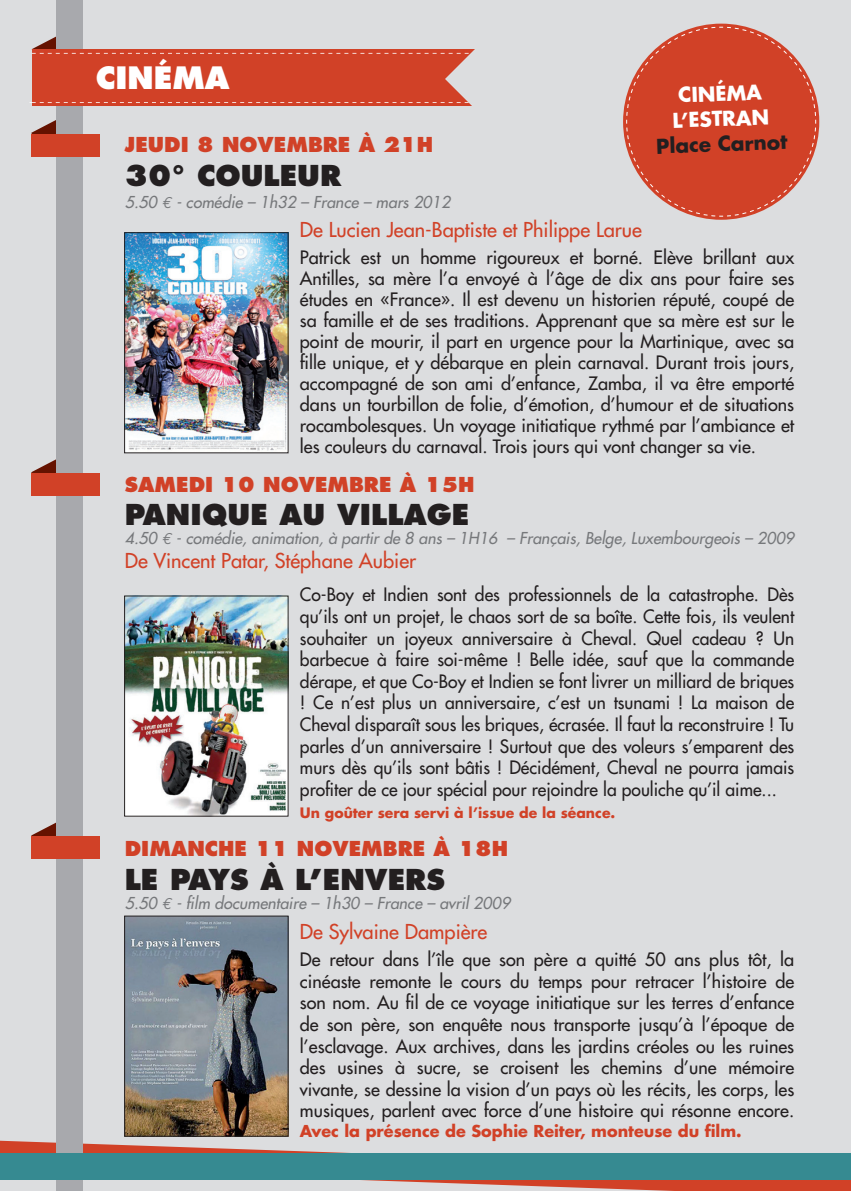
<style>
.page{position:relative;width:851px;height:1191px;background:#fff}
.page>*{position:absolute;margin:0;border:0;box-sizing:border-box;transform-origin:0 0}
.t1{font:800 30px "Futura";color:#fff}
.t2{font:800 28px "Futura";color:#231f20}
.t3{font:20px "Futura";color:#d14127}
.t4{font:800 20px "Futura";color:#d14127}
.t5{font:700 20px/25.2px "Futura";color:#fff;text-align:center}
.t6{font:700 20px "Futura";color:#231f20}
.t7{font:18px/21.6px "Futura";color:#231f20;text-align:justify}
.t8{font:italic 16px "Futura";color:#76787b}
.t9{font:700 16px "Futura";color:#d14127}
.t10{font:700 14px "Futura";color:#d14127}
.s1{font-family:"Euro Mono"}
</style>
<div class="page">
<div style="left:0;top:0;width:850px;height:1191px;background:#dcdddf"></div>
<svg style="left:31px;top:459px;width:25px;height:14px"></svg>
<svg style="left:31px;top:822px;width:25px;height:14px"></svg>
<svg style="left:0;top:1140px;width:850px;height:51px"></svg>
<img style="left:126px;top:234px;width:160px;height:217px">
<div style="left:124px;top:232px;width:164px;height:221px;border:1px solid #231f20"></div>
<img style="left:126px;top:597px;width:160px;height:217px">
<div style="left:124px;top:595px;width:164px;height:221px;border:1px solid #231f20"></div>
<img style="left:126px;top:917px;width:160px;height:217px">
<div style="left:124px;top:915px;width:164px;height:221px;border:1px solid #231f20"></div>
<div style="left:56px;top:0;width:27px;height:1191px;background:#a8a9ad"></div>
<svg style="left:30px;top:36px;width:445px;height:121px"></svg>
<div style="left:0;top:1153px;width:850px;height:26px;background:#368a91"></div>
<div style="left:31px;top:134px;width:68px;height:22px;background:#d14127"></div>
<div style="left:31px;top:473px;width:68px;height:23px;background:#d14127"></div>
<div style="left:31px;top:836px;width:68px;height:23px;background:#d14127"></div>
<svg style="left:625px;top:26px;width:191px;height:191px"></svg>
<h1 class="t1" style="left:96px;top:58px;width:106px">CINÉMA</h1>
<p class="t5" style="left:671px;top:82px;width:98px;rotate:-2deg">CINÉMA<br>L’ESTRAN</p>
<p class="t6" style="left:655px;top:132px;width:136px;rotate:-2deg">Place Carnot</p>
<p class="t4" style="left:125px;top:132px;width:310px">JEUDI 8 NOVEMBRE À 21H</p>
<h2 class="t2" style="left:125px;top:157px;width:218px">30° COULEUR</h2>
<p class="t8" style="left:125px;top:192px;width:327px">5.50 <span class="s1">€</span> - comédie – 1h32 – France – mars 2012</p>
<p class="t3" style="left:300px;top:217px;width:343px">De Lucien Jean-Baptiste et Philippe Larue</p>
<p class="t7" style="left:300px;top:247px;width:495px;line-height:21px">Patrick est un homme rigoureux et borné. Elève brillant aux Antilles, sa mère l’a envoyé à l’âge de dix ans pour faire ses études en «France». Il est devenu un historien réputé, coupé de sa famille et de ses traditions. Apprenant que sa mère est sur le point de mourir, il part en urgence pour la Martinique, avec sa fille unique, et y débarque en plein carnaval. Durant trois jours, accompagné de son ami d’enfance, Zamba, il va être emporté dans un tourbillon de folie, d’émotion, d’humour et de situations rocambolesques. Un voyage initiatique rythmé par l’ambiance et les couleurs du carnaval. Trois jours qui vont changer sa vie.</p>
<p class="t4" style="left:125px;top:471px;width:351px">SAMEDI 10 NOVEMBRE À 15H</p>
<h2 class="t2" style="left:125px;top:497px;width:346px">PANIQUE AU VILLAGE</h2>
<p class="t8" style="left:125px;top:528px;width:670px">4.50 <span class="s1">€</span> - comédie, animation, à partir de 8 ans – 1H16 – Français, Belge, Luxembourgeois – 2009</p>
<p class="t3" style="left:125px;top:548px;width:293px">De Vincent Patar, Stéphane Aubier</p>
<p class="t7" style="left:300px;top:584px;width:496px">Co-Boy et Indien sont des professionnels de la catastrophe. Dès qu’ils ont un projet, le chaos sort de sa boîte. Cette fois, ils veulent souhaiter un joyeux anniversaire à Cheval. Quel cadeau ? Un barbecue à faire soi-même ! Belle idée, sauf que la commande dérape, et que Co-Boy et Indien se font livrer un milliard de briques ! Ce n’est plus un anniversaire, c’est un tsunami ! La maison de Cheval disparaît sous les briques, écrasée. Il faut la reconstruire ! Tu parles d’un anniversaire ! Surtout que des voleurs s’emparent des murs dès qu’ils sont bâtis ! Décidément, Cheval ne pourra jamais profiter de ce jour spécial pour rejoindre la pouliche qu’il aime...</p>
<p class="t10" style="left:300px;top:803px;width:317px">Un goûter sera servi à l’issue de la séance.</p>
<p class="t4" style="left:125px;top:836px;width:385px">DIMANCHE 11 NOVEMBRE À 18H</p>
<h2 class="t2" style="left:125px;top:861px;width:321px">LE PAYS À L’ENVERS</h2>
<p class="t8" style="left:125px;top:893px;width:387px">5.50 <span class="s1">€</span> - film documentaire – 1h30 – France – avril 2009</p>
<p class="t3" style="left:300px;top:919px;width:189px">De Sylvaine Dampière</p>
<p class="t7" style="left:300px;top:948px;width:496px">De retour dans l’île que son père a quitté 50 ans plus tôt, la cinéaste remonte le cours du temps pour retracer l’histoire de son nom. Au fil de ce voyage initiatique sur les terres d’enfance de son père, son enquête nous transporte jusqu’à l’époque de l’esclavage. Aux archives, dans les jardins créoles ou les ruines des usines à sucre, se croisent les chemins d’une mémoire vivante, se dessine la vision d’un pays où les récits, les corps, les musiques, parlent avec force d’une histoire qui résonne encore.</p>
<p class="t9" style="left:300px;top:1119px;width:443px">Avec la présence de Sophie Reiter, monteuse du film.</p>
</div>
